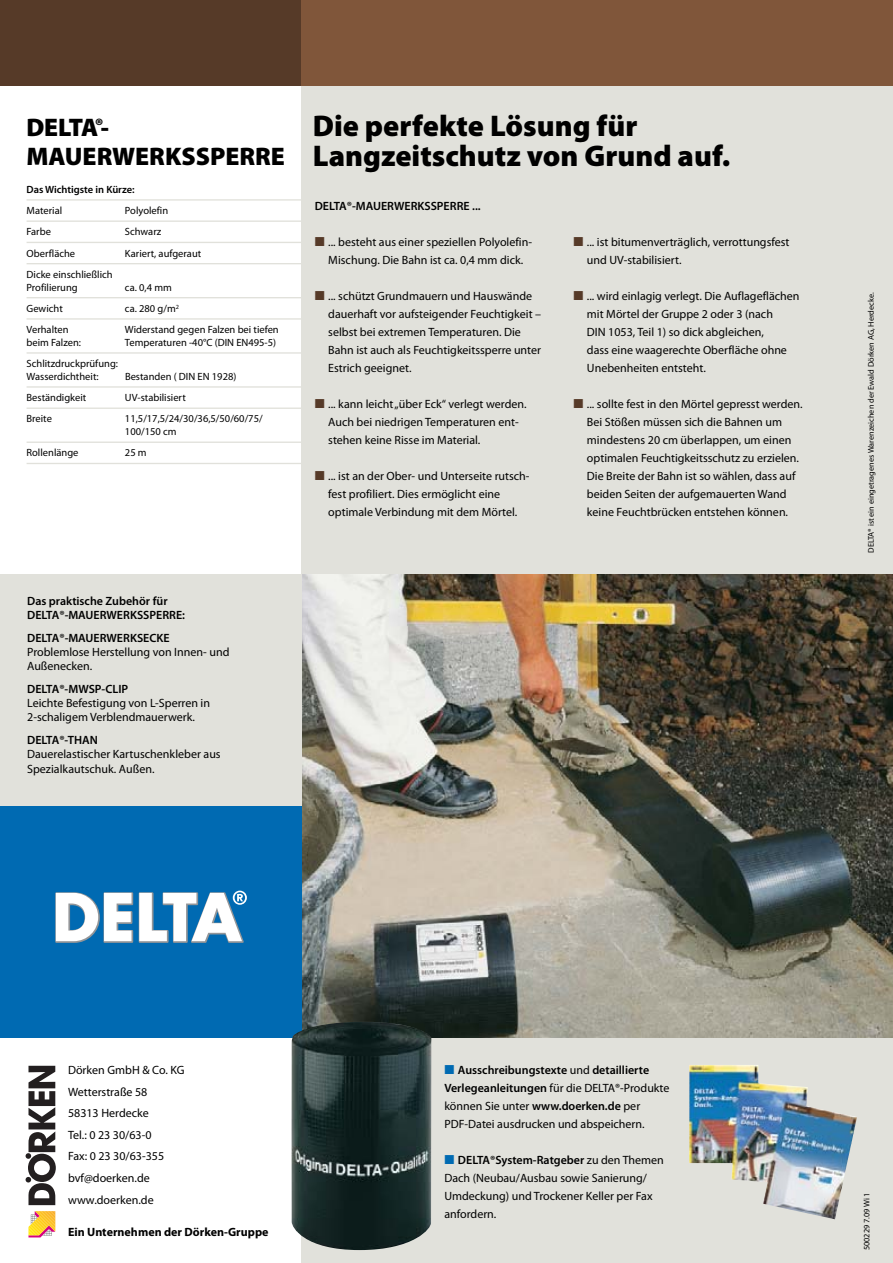
<style>
.page{position:relative;width:893px;height:1263px;background:#fff}
.page>*{position:absolute;margin:0;border:0;box-sizing:border-box;transform-origin:0 0}
.t1{font:900 30px/30px "Myriad Pro Doerken";color:#000}
.t2{font:900 25.5px "Myriad Pro Doerken";color:#000}
.t3{font:900 25.5px "Delta Myriad Pro";letter-spacing:-.035em;color:#000}
.t4{font:12px/18px "Myriad Pro Doerken";color:#000}
.t5{font:600 12px/14.2px "Myriad Pro Doerken";color:#000}
.t6{font:700 12px "Myriad Pro Doerken";color:#000}
.t7{font:10.5px/12.8px "Myriad Pro Doerken";color:#000}
.t8{font:600 10.5px "Myriad Pro Doerken";color:#000}
.t9{font:8.25px "Myriad Pro Doerken";color:#000}
.s1{font-family:"Delta Myriad Pro"}
.s2{font-weight:600;color:#563a28}
.s3{font-weight:600;color:#006ab2}
.s4{font-weight:600}
</style>
<div class="page">
<div style="left:302px;top:0;width:591px;height:1263px;background:#e1e1db"></div>
<img style="left:302px;top:574px;width:591px;height:464px">
<div style="left:0;top:574px;width:302px;height:464px;background:#006ab2"></div>
<div style="left:0;top:0;width:302px;height:85px;background:#563a28"></div>
<div style="left:302px;top:0;width:591px;height:85px;background:#80563a"></div>
<div style="left:0;top:574px;width:302px;height:232px;background:#e1e1db"></div>
<img style="left:689px;top:1065px;width:168px;height:135px">
<img style="left:291px;top:1022px;width:140px;height:228px">
<hr style="left:27px;top:199px;width:275px;height:2px;background:#e1e1db">
<hr style="left:27px;top:220px;width:275px;height:2px;background:#e1e1db">
<hr style="left:27px;top:242px;width:275px;height:1px;background:#e1e1db">
<hr style="left:27px;top:263px;width:275px;height:1px;background:#e1e1db">
<hr style="left:27px;top:297px;width:275px;height:1px;background:#e1e1db">
<hr style="left:27px;top:318px;width:275px;height:2px;background:#e1e1db">
<hr style="left:27px;top:352px;width:275px;height:2px;background:#e1e1db">
<hr style="left:27px;top:386px;width:275px;height:2px;background:#e1e1db">
<hr style="left:27px;top:407px;width:275px;height:2px;background:#e1e1db">
<hr style="left:27px;top:441px;width:275px;height:2px;background:#e1e1db">
<hr style="left:27px;top:463px;width:275px;height:1px;background:#e1e1db">
<svg style="left:55px;top:892px;width:78px;height:51px"></svg>
<svg style="left:139px;top:891px;width:108px;height:52px"></svg>
<svg style="left:26px;top:1066px;width:30px;height:139px"></svg>
<svg style="left:28px;top:1211px;width:27px;height:26px"></svg>
<h2 class="t3" style="left:27px;top:117px;width:84px">DELTA®-</h2>
<h2 class="t2" style="left:27px;top:147px;width:260px"><span class="s1">M</span>AUERWERKSSPERRE</h2>
<p class="t8" style="left:27px;top:185px;width:110px">Das Wichtigste in Kürze:</p>
<p class="t7" style="left:27px;top:205px;width:37px">Material</p>
<p class="t7" style="left:125px;top:205px;width:45px">Polyolefin</p>
<p class="t7" style="left:27px;top:226px;width:26px">Farbe</p>
<p class="t7" style="left:125px;top:226px;width:38px">Schwarz</p>
<p class="t7" style="left:27px;top:247px;width:50px">Oberfläche</p>
<p class="t7" style="left:125px;top:247px;width:78px">Kariert, aufgeraut</p>
<p class="t7" style="left:27px;top:269px;width:88px">Dicke einschließlich<br>Profilierung</p>
<p class="t7" style="left:125px;top:281px;width:48px">ca. 0,4 mm</p>
<p class="t7" style="left:27px;top:303px;width:38px">Gewicht</p>
<p class="t7" style="left:125px;top:303px;width:56px">ca. 280 g/m<sup>2</sup></p>
<p class="t7" style="left:27px;top:324px;width:44px">Verhalten</p>
<p class="t7" style="left:125px;top:324px;width:155px">Widerstand gegen Falzen bei tiefen</p>
<p class="t7" style="left:27px;top:337px;width:56px">beim Falzen:</p>
<p class="t7" style="left:125px;top:337px;width:153px">Temperaturen -40°C (DIN EN495-5)</p>
<p class="t7" style="left:27px;top:358px;width:93px">Schlitzdruckprüfung:<br>Wasserdichtheit:</p>
<p class="t7" style="left:125px;top:371px;width:113px">Bestanden ( DIN EN 1928)</p>
<p class="t7" style="left:27px;top:392px;width:61px">Beständigkeit</p>
<p class="t7" style="left:125px;top:392px;width:62px">UV-stabilisiert</p>
<p class="t7" style="left:27px;top:413px;width:27px">Breite</p>
<p class="t7" style="left:125px;top:413px;width:139px">11,5/17,5/24/30/36,5/50/60/75/<br>100/150 cm</p>
<p class="t7" style="left:27px;top:447px;width:53px">Rollenlänge</p>
<p class="t7" style="left:125px;top:447px;width:23px">25 m</p>
<h1 class="t1" style="left:313px;top:112px;width:419px">Die perfekte Lösung für<br>Langzeitschutz von Grund auf.</h1>
<p class="t5" style="left:315px;top:199px;width:167px">DELTA®-MAUERWERKSSPERRE ...</p>
<p class="t4" style="left:315px;top:234px;width:219px;text-align:center"><span class="s2">■</span> ... besteht aus einer speziellen Polyolefin-<br>Mischung. Die Bahn ist ca. 0,4 mm dick.</p>
<p class="t4" style="left:328px;top:288px;width:214px;text-indent:-14px"><span class="s2">■</span> ... schützt Grundmauern und Hauswände dauerhaft vor aufsteigender Feuchtigkeit – selbst bei extremen Temperaturen. Die Bahn ist auch als Feuchtigkeitssperre unter Estrich geeignet.</p>
<p class="t4" style="left:328px;top:396px;width:200px;text-indent:-14px"><span class="s2">■</span> ... kann leicht „über Eck“ verlegt werden.<br>Auch bei niedrigen Temperaturen ent&shy;stehen keine Risse im Material.</p>
<p class="t4" style="left:328px;top:468px;width:203px;text-indent:-14px"><span class="s2">■</span> ... ist an der Ober- und Unterseite rutsch&shy;fest profiliert. Dies ermöglicht eine optimale Verbindung mit dem Mörtel.</p>
<p class="t4" style="left:587px;top:234px;width:204px;text-indent:-14px"><span class="s2">■</span> ... ist bitumenverträglich, verrottungsfest und UV-stabilisiert.</p>
<p class="t4" style="left:587px;top:288px;width:214px;text-indent:-14px"><span class="s2">■</span> ... wird einlagig verlegt. Die Auflageflächen mit Mörtel der Gruppe 2 oder 3 (nach<br>DIN 1053, Teil 1) so dick abgleichen,<br>dass eine waagerechte Oberfläche ohne Un eben heiten entsteht.</p>
<p class="t4" style="left:587px;top:396px;width:217px;text-indent:-14px"><span class="s2">■</span> ... sollte fest in den Mörtel gepresst werden.<br>Bei Stößen müssen sich die Bahnen um mindestens 20 cm überlappen, um einen optimalen Feuchtigkeitsschutz zu erzielen.<br>Die Breite der Bahn ist so wählen, dass auf beiden Seiten der aufgemauerten Wand keine Feuchtbrücken entstehen können.</p>
<p class="t5" style="left:27px;top:594px;width:159px">Das praktische Zubehör für<br>DELTA®-MAUERWERKSSPERRE:</p>
<p class="t5" style="left:27px;top:631px;width:144px">DELTA®-MAUERWERKSECKE</p>
<p class="t4" style="left:27px;top:645px;width:204px;line-height:14.2px">Problemlose Herstellung von Innen- und<br>Außenecken.</p>
<p class="t5" style="left:27px;top:683px;width:103px">DELTA®-MWSP-CLIP</p>
<p class="t4" style="left:27px;top:697px;width:184px;line-height:14.2px">Leichte Befestigung von L-Sperren in<br>2-schaligem Verblendmauerwerk.</p>
<p class="t5" style="left:27px;top:734px;width:72px">DELTA®-THAN</p>
<p class="t4" style="left:27px;top:748px;width:195px;line-height:14.2px">Dauerelastischer Kartuschenkleber aus<br>Spezialkautschuk. Außen.</p>
<p class="t9" style="left:868px;top:553px;width:262px;rotate:-90deg">DELTA® ist ein eingetragenes Warenzeichen der Ewald Dörken AG, Herdecke.</p>
<p class="t4" style="left:68px;top:1060px;width:118px;line-height:21.6px">Dörken GmbH &amp; Co. KG<br>Wetterstraße 58<br>58313 Herdecke<br>Tel.: 0 23 30/63-0<br>Fax: 0 23 30/63-355 bvf@doerken.de www.doerken.de</p>
<p class="t6" style="left:68px;top:1227px;width:202px">Ein Unternehmen der Dörken-Gruppe</p>
<p class="t4" style="left:444px;top:1061px;width:227px"><span class="s3">■</span> <span class="s4">Ausschreibungstexte</span> und <span class="s4">detaillierte Verlegeanleitungen</span> für die DELTA®-Produkte können Sie unter <span class="s4">www.doerken.de</span> per PDF-Datei ausdrucken und abspeichern.</p>
<p class="t4" style="left:444px;top:1151px;width:221px"><span class="s3">■</span> <span class="s4">DELTA®System-Ratgeber</span> zu den Themen<br>Dach (Neubau/Ausbau sowie Sanierung/<br>Umdeckung) und Trockener Keller per Fax anfordern.</p>
<p class="t9" style="left:863px;top:1250px;width:59px;rotate:-90deg">500229 7.09 Wi 1</p>
</div>
